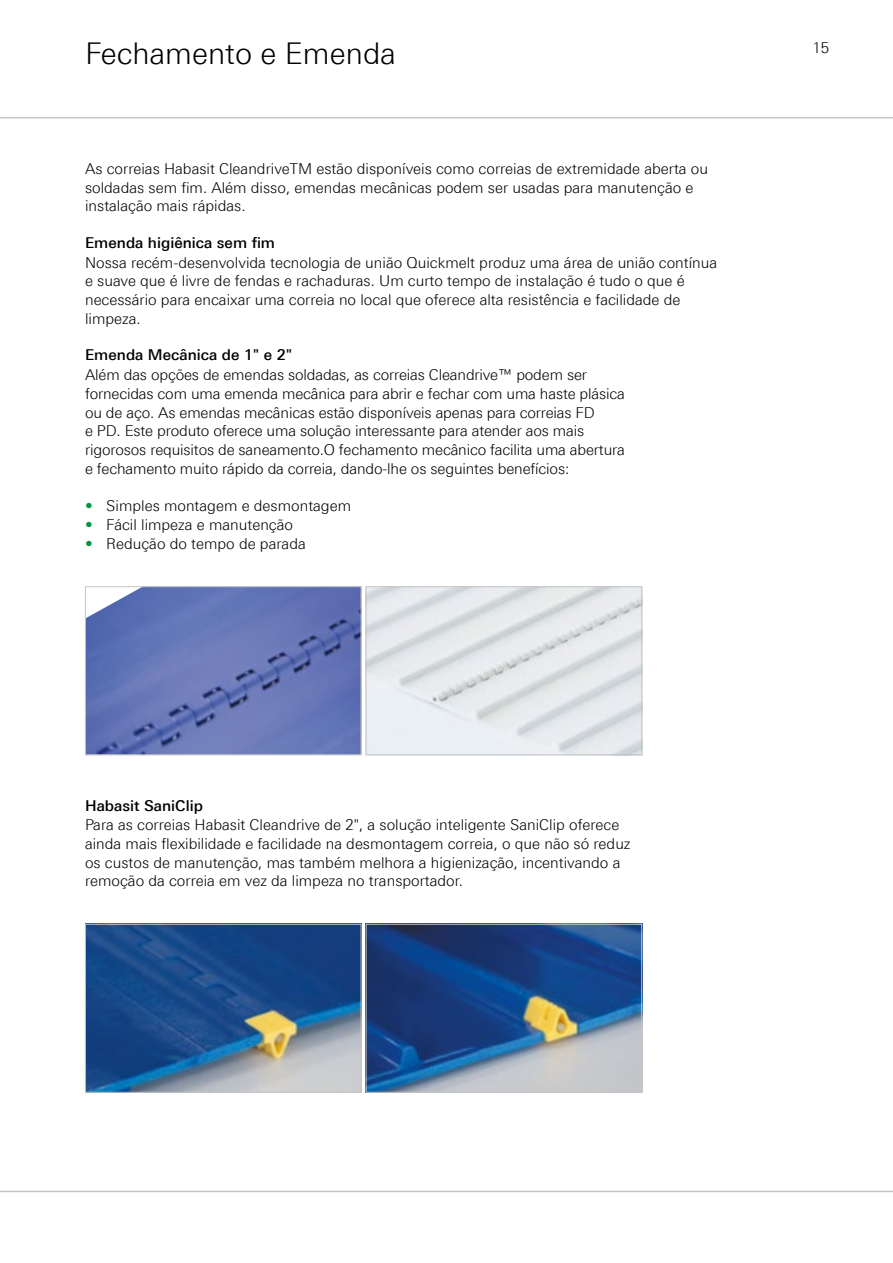
<style>
.page{position:relative;width:893px;height:1263px;background:#fff}
.page>*{position:absolute;margin:0;border:0;box-sizing:border-box;transform-origin:0 0}
.t1{font:300 30px "Linotype Univers 330";color:#000}
.t2{font:300 15px/18.8px "Linotype Univers 330";color:#000}
.t3{font:500 15px "Linotype Univers 530";color:#000}
.s1{color:#00963f}
</style>
<div class="page">
<img style="left:368px;top:588px;width:272px;height:165px">
<div style="left:366px;top:586px;width:276px;height:169px;border:1px solid #c5c6c6"></div>
<img style="left:87px;top:926px;width:272px;height:165px">
<div style="left:85px;top:924px;width:276px;height:169px;border:1px solid #c5c6c6"></div>
<img style="left:87px;top:588px;width:272px;height:165px">
<div style="left:85px;top:586px;width:276px;height:169px;border:1px solid #c5c6c6"></div>
<img style="left:368px;top:926px;width:272px;height:165px">
<div style="left:366px;top:924px;width:276px;height:169px;border:1px solid #c5c6c6"></div>
<hr style="left:0;top:117px;width:893px;height:1px;background:#c5c6c6">
<hr style="left:0;top:1191px;width:893px;height:1px;background:#c5c6c6">
<h1 class="t1" style="left:85px;top:36px;width:312px">Fechamento e Emenda</h1>
<p class="t2" style="left:85px;top:159px;width:624px">As correias Habasit CleandriveTM estão disponíveis como correias de extremidade aberta ou soldadas sem fim. Além disso, emendas mecânicas podem ser usadas para manutenção e instalação mais rápidas.</p>
<p class="t3" style="left:85px;top:234px;width:192px">Emenda higiênica sem fim</p>
<p class="t2" style="left:85px;top:253px;width:634px">Nossa recém-desenvolvida tecnologia de união Quickmelt produz uma área de união contínua e suave que é livre de fendas e rachaduras. Um curto tempo de instalação é tudo o que é necessário para encaixar uma correia no local que oferece alta resistência e facilidade de limpeza.</p>
<p class="t3" style="left:85px;top:346px;width:209px">Emenda Mecânica de 1" e 2"</p>
<p class="t2" style="left:85px;top:365px;width:541px">Além das opções de emendas soldadas, as correias Cleandrive™ podem ser fornecidas com uma emenda mecânica para abrir e fechar com uma haste plásica ou de aço. As emendas mecânicas estão disponíveis apenas para correias FD<br>e PD. Este produto oferece uma solução interessante para atender aos mais rigorosos requisitos de saneamento.O fechamento mecânico facilita uma abertura e fechamento muito rápido da correia, dando-lhe os seguintes benefícios:</p>
<p class="t2" style="left:85px;top:496px;width:268px"><span class="s1">•</span> Simples montagem e desmontagem</p>
<p class="t2" style="left:85px;top:515px;width:210px"><span class="s1">•</span> Fácil limpeza e manutenção</p>
<p class="t2" style="left:85px;top:534px;width:222px"><span class="s1">•</span> Redução do tempo de parada</p>
<p class="t2" style="left:812px;top:39px;width:18px">15</p>
<p class="t3" style="left:85px;top:797px;width:119px">Habasit SaniClip</p>
<p class="t2" style="left:85px;top:815px;width:547px">Para as correias Habasit Cleandrive de 2", a solução inteligente SaniClip oferece ainda mais flexibilidade e facilidade na desmontagem correia, o que não só reduz os custos de manutenção, mas também melhora a higienização, incentivando a remoção da correia em vez da limpeza no transportador.</p>
</div>
